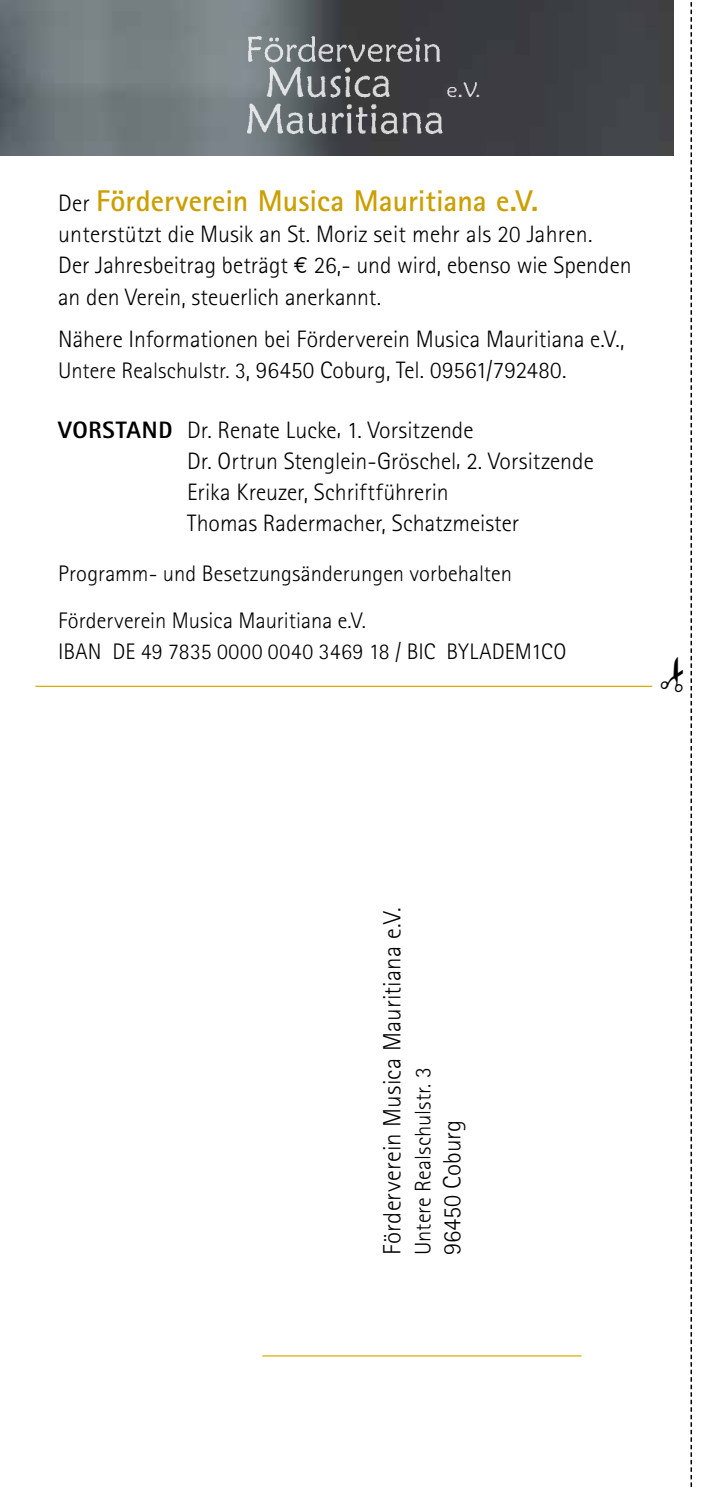
<style>
.page{position:relative;width:709px;height:1489px;background:#fff}
.page>*{position:absolute;margin:0;border:0;box-sizing:border-box;transform-origin:0 0}
.t1{font:700 30px "Rotis Sans Serif Std";color:#cb9f00}
.t2{font:300 25px "Rotis Sans Serif Std";letter-spacing:.005em;color:#000}
.t3{font:300 23.75px/31.2px "Rotis Sans Serif Std";color:#000}
.t4{font:300 22.5px/47px "Rotis Sans Serif Std";letter-spacing:.005em;color:#000}
.s1{font-weight:300;font-size:23.75px;color:#000}
.s2{font-family:"Euro Mono";font-weight:400}
.s3{font-size:22.5px}
.s4{font-weight:800}
</style>
<div class="page">
<img style="left:0;top:0;width:659px;height:156px">
<hr style="left:35px;top:685px;width:617px;height:2px;background:#d7ae00">
<img style="left:241px;top:35px;width:206px;height:103px">
<img style="left:443px;top:73px;width:42px;height:28px">
<hr style="left:262px;top:1355px;width:319px;height:1px;background:#d7ae00">
<svg style="left:659px;top:0;width:33px;height:1487px"></svg>
<p class="t1" style="left:58px;top:182px;width:482px"><span class="s1">Der</span> Förderverein Musica Mauritiana e.V.</p>
<p class="t3" style="left:58px;top:218px;width:575px">unterstützt die Musik an St. Moriz seit mehr als 20 Jahren.<br>Der Jahresbeitrag beträgt <span class="s2">¤</span> 26,- und wird, ebenso wie Spenden an den Verein, steuerlich anerkannt.</p>
<p class="t3" style="left:58px;top:323px;width:568px">Nähere Informationen bei Förderverein Musica Mauritiana e.V.,<br><span class="s3">Untere Realschulstr. 3</span>, 96450 Coburg, Tel. 09561/792480.</p>
<p class="t3" style="left:187px;top:414px;width:408px;text-indent:-129px"><span class="s4">VORSTAND</span> Dr. Renate Lucke, 1. Vorsitzende<br>Dr. Ortrun Stenglein-Gröschel, 2. Vorsitzende Erika Kreuzer, Schriftführerin<br>Thomas Radermacher, Schatzmeister</p>
<p class="t4" style="left:58px;top:549px;width:455px">Programm- und Besetzungsänderungen vorbehalten<br>Förderverein Musica Mauritiana e.V.</p>
<p class="t4" style="left:58px;top:627px;width:509px">IBAN DE 49 7835 0000 0040 3469 18 / BIC BYLADEM1CO</p>
<p class="t2" style="left:378px;top:1254px;width:349px;rotate:-90deg">Förderverein Musica Mauritiana e.V.</p>
<p class="t4" style="left:399px;top:1254px;width:189px;rotate:-90deg">Untere Realschulstr. 3</p>
<p class="t2" style="left:438px;top:1254px;width:137px;rotate:-90deg">96450 Coburg</p>
</div>
